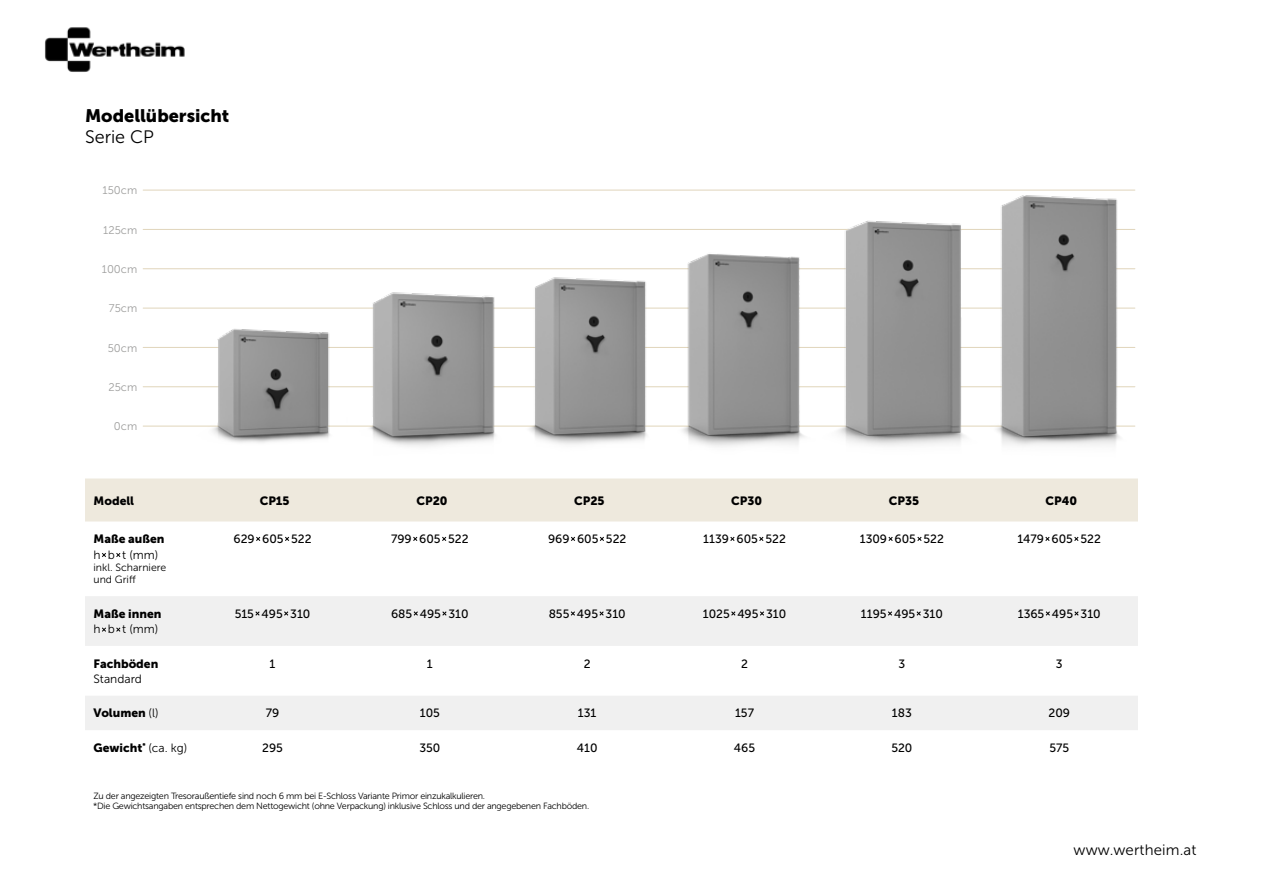
<style>
.page{position:relative;width:1263px;height:893px;background:#fff}
.page>*{position:absolute;margin:0;border:0;box-sizing:border-box;transform-origin:0 0}
.t1{font:18px "Museo Sans 900";color:#000}
.t2{font:18px "Museo Sans 300";color:#000}
.t3{font:15px "Museo Sans 300";letter-spacing:.01em;color:#000}
.t4{font:12px "Museo Sans 500";color:#000}
.t5{font:12px "Museo Sans 900";color:#000}
.t6{font:12px "Museo Sans 300";color:#000}
.t7{font:11.1px "Museo Sans 300";color:#9d9d9c}
.t8{font:10.5px/12.9px "Museo Sans 300";color:#000}
.t9{font:9px "Museo Sans 300";letter-spacing:-.025em;color:#000}
.s1{font-family:"Museo Sans 300"}
</style>
<div class="page">
<div style="left:85px;top:478px;width:1053px;height:43px;background:#eee9dd"></div>
<svg style="left:85px;top:596px;width:1053px;height:134px;fill:#f0f0f0"></svg>
<svg style="left:102px;top:553px;width:4px;height:4px"></svg>
<svg style="left:116px;top:553px;width:5px;height:4px"></svg>
<svg style="left:256px;top:536px;width:5px;height:5px"></svg>
<svg style="left:285px;top:536px;width:5px;height:5px"></svg>
<svg style="left:413px;top:536px;width:5px;height:5px"></svg>
<svg style="left:442px;top:536px;width:5px;height:5px"></svg>
<svg style="left:571px;top:536px;width:4px;height:5px"></svg>
<svg style="left:599px;top:536px;width:5px;height:5px"></svg>
<svg style="left:730px;top:536px;width:5px;height:5px"></svg>
<svg style="left:759px;top:536px;width:5px;height:5px"></svg>
<svg style="left:888px;top:536px;width:5px;height:5px"></svg>
<svg style="left:917px;top:536px;width:5px;height:5px"></svg>
<svg style="left:1045px;top:536px;width:5px;height:5px"></svg>
<svg style="left:1074px;top:536px;width:5px;height:5px"></svg>
<svg style="left:101px;top:627px;width:6px;height:5px"></svg>
<svg style="left:115px;top:627px;width:6px;height:5px"></svg>
<svg style="left:254px;top:610px;width:7px;height:7px"></svg>
<svg style="left:283px;top:610px;width:6px;height:7px"></svg>
<svg style="left:412px;top:610px;width:7px;height:7px"></svg>
<svg style="left:441px;top:610px;width:7px;height:7px"></svg>
<svg style="left:570px;top:610px;width:6px;height:7px"></svg>
<svg style="left:598px;top:610px;width:7px;height:7px"></svg>
<svg style="left:730px;top:610px;width:7px;height:7px"></svg>
<svg style="left:759px;top:610px;width:6px;height:7px"></svg>
<svg style="left:887px;top:610px;width:6px;height:7px"></svg>
<svg style="left:915px;top:610px;width:7px;height:7px"></svg>
<svg style="left:1044px;top:610px;width:7px;height:7px"></svg>
<svg style="left:1073px;top:610px;width:7px;height:7px"></svg>
<hr style="left:143px;top:426px;width:992px;height:1px;background:#e0d5bb">
<hr style="left:143px;top:190px;width:992px;height:1px;background:#e0d5bb">
<hr style="left:143px;top:229px;width:992px;height:1px;background:#e0d5bb">
<hr style="left:143px;top:268px;width:992px;height:1px;background:#e0d5bb">
<hr style="left:143px;top:308px;width:992px;height:1px;background:#e0d5bb">
<hr style="left:143px;top:347px;width:992px;height:1px;background:#e0d5bb">
<hr style="left:143px;top:386px;width:992px;height:1px;background:#e0d5bb">
<img style="left:45px;top:27px;width:140px;height:45px">
<img style="left:821px;top:189px;width:160px;height:257px">
<img style="left:681px;top:226px;width:153px;height:221px">
<img style="left:510px;top:268px;width:171px;height:177px">
<img style="left:338px;top:271px;width:192px;height:176px">
<img style="left:181px;top:313px;width:184px;height:134px">
<img style="left:981px;top:189px;width:155px;height:257px">
<h1 class="t1" style="left:85px;top:105px;width:146px">Modellübersicht</h1>
<h1 class="t2" style="left:85px;top:127px;width:70px">Serie CP</h1>
<p class="t7" style="left:103px;top:184px;width:36px">150cm</p>
<p class="t7" style="left:103px;top:224px;width:36px">125cm</p>
<p class="t7" style="left:102px;top:263px;width:37px">100cm</p>
<p class="t7" style="left:109px;top:302px;width:30px">75cm</p>
<p class="t7" style="left:108px;top:342px;width:31px">50cm</p>
<p class="t7" style="left:108px;top:381px;width:30px">25cm</p>
<p class="t7" style="left:114px;top:420px;width:25px">0cm</p>
<h3 class="t5" style="left:94px;top:493px;width:42px">Modell</h3>
<h3 class="t5" style="left:260px;top:493px;width:31px">CP15</h3>
<h3 class="t5" style="left:416px;top:493px;width:33px">CP20</h3>
<h3 class="t5" style="left:574px;top:493px;width:32px">CP25</h3>
<h3 class="t5" style="left:731px;top:493px;width:32px">CP30</h3>
<h3 class="t5" style="left:889px;top:493px;width:32px">CP35</h3>
<h3 class="t5" style="left:1045px;top:493px;width:33px">CP40</h3>
<h3 class="t5" style="left:94px;top:532px;width:73px">Maße außen</h3>
<h3 class="t6" style="left:94px;top:548px;width:66px">h b t (mm)</h3>
<p class="t8" style="left:94px;top:561px;width:74px">inkl. Scharniere und Griff</p>
<h3 class="t4" style="left:233px;top:533px;width:80px">629 605 522</h3>
<h3 class="t4" style="left:391px;top:533px;width:79px">799 605 522</h3>
<h3 class="t4" style="left:548px;top:533px;width:80px">969 605 522</h3>
<h3 class="t4" style="left:703px;top:533px;width:84px">1139 605 522</h3>
<h3 class="t4" style="left:860px;top:533px;width:86px">1309 605 522</h3>
<h3 class="t4" style="left:1017px;top:533px;width:85px">1479 605 522</h3>
<h3 class="t5" style="left:94px;top:607px;width:69px">Maße innen</h3>
<h3 class="t6" style="left:94px;top:623px;width:66px">h b t (mm)</h3>
<h3 class="t5" style="left:94px;top:657px;width:66px">Fachböden</h3>
<h3 class="t6" style="left:94px;top:672px;width:50px">Standard</h3>
<h3 class="t4" style="left:235px;top:607px;width:77px">515 495 310</h3>
<h3 class="t4" style="left:391px;top:607px;width:79px">685 495 310</h3>
<h3 class="t4" style="left:549px;top:607px;width:79px">855 495 310</h3>
<h3 class="t4" style="left:703px;top:607px;width:85px">1025 495 310</h3>
<h3 class="t4" style="left:861px;top:607px;width:83px">1195 495 310</h3>
<h3 class="t4" style="left:1018px;top:607px;width:84px">1365 495 310</h3>
<h3 class="t4" style="left:270px;top:657px;width:7px">1</h3>
<h3 class="t4" style="left:427px;top:657px;width:7px">1</h3>
<h3 class="t4" style="left:584px;top:657px;width:8px">2</h3>
<h3 class="t4" style="left:741px;top:657px;width:8px">2</h3>
<h3 class="t4" style="left:898px;top:657px;width:8px">3</h3>
<h3 class="t4" style="left:1056px;top:657px;width:8px">3</h3>
<h3 class="t5" style="left:94px;top:706px;width:66px">Volumen <span class="s1">(l)</span></h3>
<h3 class="t4" style="left:266px;top:707px;width:15px">79</h3>
<h3 class="t4" style="left:420px;top:707px;width:22px">105</h3>
<h3 class="t4" style="left:578px;top:707px;width:20px">131</h3>
<h3 class="t4" style="left:735px;top:707px;width:20px">157</h3>
<h3 class="t4" style="left:892px;top:707px;width:21px">183</h3>
<h3 class="t4" style="left:1048px;top:707px;width:23px">209</h3>
<h3 class="t5" style="left:94px;top:741px;width:95px">Gewicht<sup>*</sup> <span class="s1">(ca. kg)</span></h3>
<h3 class="t4" style="left:262px;top:741px;width:22px">295</h3>
<h3 class="t4" style="left:419px;top:741px;width:23px">350</h3>
<h3 class="t4" style="left:577px;top:741px;width:22px">410</h3>
<h3 class="t4" style="left:734px;top:741px;width:23px">465</h3>
<h3 class="t4" style="left:891px;top:741px;width:23px">520</h3>
<h3 class="t4" style="left:1049px;top:741px;width:21px">575</h3>
<p class="t9" style="left:94px;top:790px;width:393px">Zu der angezeigten Tresoraußentiefe sind noch 6 mm bei E-Schloss Variante Primor einzukalkulieren.</p>
<p class="t9" style="left:93px;top:801px;width:498px">*Die Gewichtsangaben entsprechen dem Nettogewicht (ohne Verpackung) inklusive Schloss und der angegebenen Fachböden.</p>
<h2 class="t3" style="left:1073px;top:841px;width:124px">www.wertheim.at</h2>
</div>
